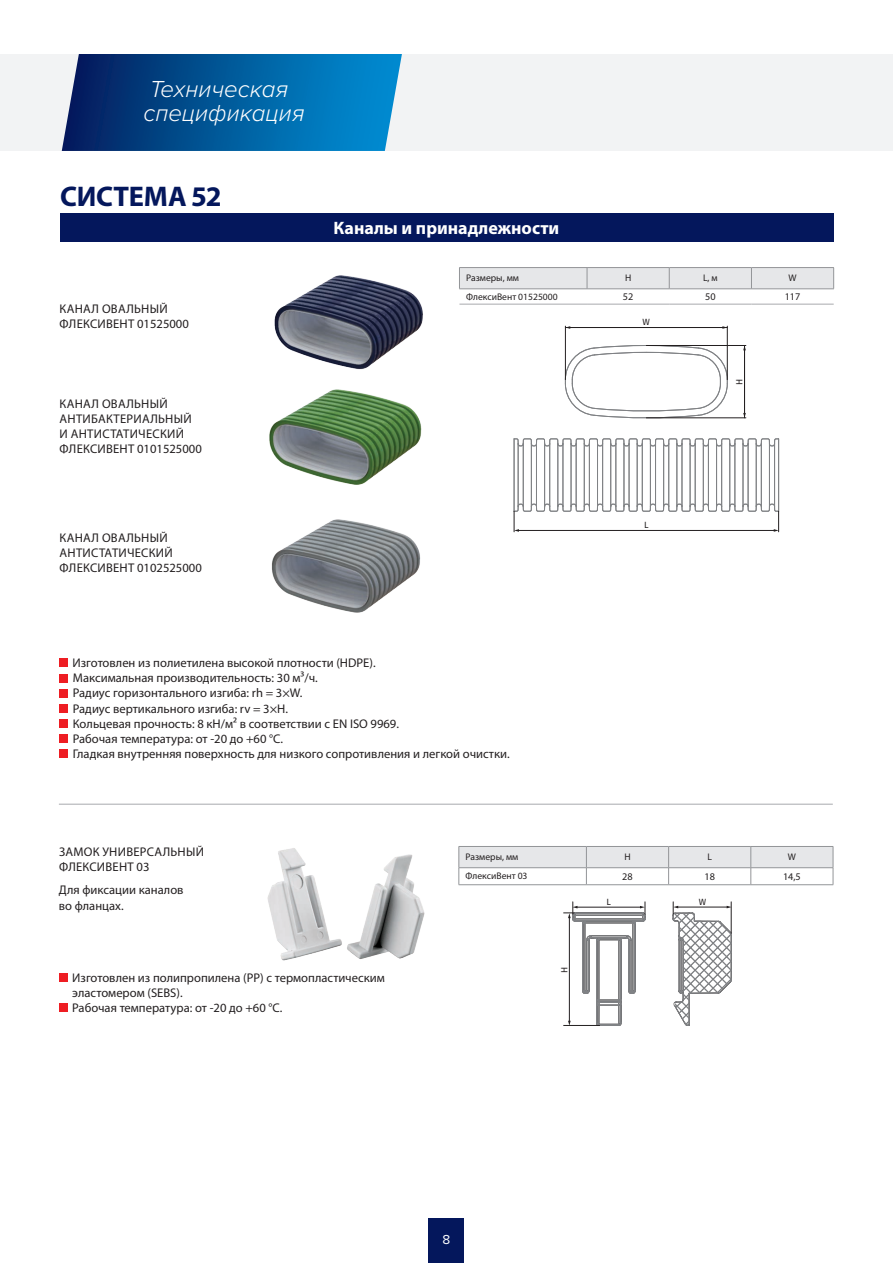
<style>
.page{position:relative;width:893px;height:1263px;background:#fff}
.page>*{position:absolute;margin:0;border:0;box-sizing:border-box;transform-origin:0 0}
.t1{font:700 28.5px "Myriad Pro";letter-spacing:-.01em;color:#04175c}
.t2{font:italic 300 24px/24px "Proxima Nova";color:#fff}
.t3{font:700 18px "Myriad Pro";color:#fff}
.t4{font:13.5px "Proxima Nova";color:#fff}
.t5{font:12.6px/15.1px "Myriad Pro";color:#231f20}
.t6{font:12.6px/15.1px "Myriad Pro";letter-spacing:.02em;color:#231f20}
.t7{font:10.2px "Myriad Pro";color:#231f20}
.t8{font:9.6px "Myriad Pro";color:#231f20}
.t9{font:9px "Fira Sans";color:#231f20}
</style>
<div class="page">
<div style="left:429px;top:1218px;width:35px;height:45px;background:#04175c"></div>
<div style="left:0;top:54px;width:893px;height:97px;background:#f2f3f4"></div>
<svg style="left:62px;top:54px;width:340px;height:97px;background:#0c609f"></svg>
<div style="left:60px;top:659px;width:8px;height:8px;background:#ee1d23"></div>
<div style="left:60px;top:674px;width:8px;height:8px;background:#ee1d23"></div>
<div style="left:60px;top:689px;width:8px;height:8px;background:#ee1d23"></div>
<div style="left:60px;top:704px;width:8px;height:8px;background:#ee1d23"></div>
<div style="left:60px;top:719px;width:8px;height:9px;background:#ee1d23"></div>
<div style="left:60px;top:734px;width:8px;height:9px;background:#ee1d23"></div>
<div style="left:60px;top:749px;width:8px;height:9px;background:#ee1d23"></div>
<hr style="left:459px;top:267px;width:128px;height:1px;background:#939598">
<hr style="left:587px;top:267px;width:82px;height:1px;background:#939598">
<hr style="left:669px;top:267px;width:82px;height:1px;background:#939598">
<hr style="left:751px;top:267px;width:83px;height:1px;background:#939598">
<svg style="left:459px;top:268px;width:375px;height:36px"></svg>
<hr style="left:751px;top:289px;width:83px;height:1px;background:#939598">
<hr style="left:459px;top:304px;width:128px;height:1px;background:#a8a9ad">
<hr style="left:587px;top:304px;width:82px;height:1px;background:#a8a9ad">
<hr style="left:669px;top:304px;width:82px;height:1px;background:#a8a9ad">
<hr style="left:751px;top:304px;width:83px;height:1px;background:#a8a9ad">
<hr style="left:565px;top:326px;width:1px;height:54px;background:#231f20">
<hr style="left:727px;top:326px;width:1px;height:54px;background:#231f20">
<hr style="left:569px;top:327px;width:154px;height:1px;background:#231f20">
<svg style="left:722px;top:326px;width:5px;height:3px"></svg>
<svg style="left:514px;top:345px;width:265px;height:187px"></svg>
<img style="left:269px;top:275px;width:154px;height:338px">
<hr style="left:459px;top:884px;width:127px;height:1px;background:#939598">
<hr style="left:586px;top:884px;width:83px;height:1px;background:#939598">
<hr style="left:669px;top:884px;width:82px;height:1px;background:#939598">
<svg style="left:459px;top:846px;width:375px;height:38px"></svg>
<hr style="left:751px;top:884px;width:82px;height:1px;background:#939598">
<svg style="left:563px;top:902px;width:83px;height:124px"></svg>
<svg style="left:672px;top:902px;width:60px;height:124px"></svg>
<hr style="left:731px;top:902px;width:1px;height:31px;background:#231f20">
<div style="left:59px;top:973px;width:8px;height:8px;background:#ee1d23"></div>
<div style="left:59px;top:1003px;width:8px;height:9px;background:#ee1d23"></div>
<img style="left:267px;top:848px;width:158px;height:113px">
<hr style="left:59px;top:804px;width:774px;height:1px;background:#a8a9ad">
<div style="left:60px;top:213px;width:773px;height:28px;background:#04175c"></div>
<h2 class="t2" style="left:144px;top:77px;width:163px">Техническая спецификация</h2>
<h1 class="t1" style="left:60px;top:178px;width:163px">СИСТЕМА 52</h1>
<p class="t6" style="left:60px;top:301px;width:131px">КАНАЛ ОВАЛЬНЫЙ<br>ФЛЕКСИВЕНТ 01525000</p>
<p class="t6" style="left:60px;top:396px;width:144px">КАНАЛ ОВАЛЬНЫЙ<br>АНТИБАКТЕРИАЛЬНЫЙ<br>И АНТИСТАТИЧЕСКИЙ<br>ФЛЕКСИВЕНТ 0101525000</p>
<p class="t6" style="left:60px;top:530px;width:144px">КАНАЛ ОВАЛЬНЫЙ<br>АНТИСТАТИЧЕСКИЙ<br>ФЛЕКСИВЕНТ 0102525000</p>
<h3 class="t3" style="left:334px;top:216px;width:227px">Каналы и принадлежности</h3>
<p class="t8" style="left:466px;top:272px;width:54px">Размеры, мм</p>
<p class="t8" style="left:625px;top:272px;width:8px">H</p>
<p class="t8" style="left:703px;top:272px;width:16px">L, м</p>
<p class="t8" style="left:788px;top:272px;width:10px">W</p>
<p class="t8" style="left:466px;top:291px;width:93px">ФлексиВент 01525000</p>
<p class="t7" style="left:623px;top:291px;width:12px">52</p>
<p class="t7" style="left:705px;top:291px;width:12px">50</p>
<p class="t7" style="left:785px;top:291px;width:17px">117</p>
<p class="t9" style="left:643px;top:315px;width:9px">W</p>
<p class="t9" style="left:644px;top:518px;width:6px">L</p>
<p class="t9" style="left:733px;top:385px;width:8px;rotate:-90deg">H</p>
<p class="t5" style="left:73px;top:655px;width:439px">Изготовлен из полиетилена высокой плотности (HDPE).<br>Максимальная производительность: 30 м³/ч.<br>Радиус горизонтального изгиба: rh = 3×W.<br>Радиус вертикального изгиба: rv = 3×H.<br>Кольцевая прочность: 8 кН/м² в соответствии с EN ISO 9969.<br>Рабочая температура: от -20 до +60 °C.<br>Гладкая внутренняя поверхность для низкого сопротивления и легкой очистки.</p>
<p class="t6" style="left:59px;top:844px;width:146px">ЗАМОК УНИВЕРСАЛЬНЫЙ<br>ФЛЕКСИВЕНТ 03</p>
<p class="t5" style="left:59px;top:882px;width:126px">Для фиксации каналов во фланцах.</p>
<p class="t5" style="left:72px;top:969px;width:314px">Изготовлен из полипропилена (РР) с термопластическим эластомером (SEBS).<br>Рабочая температура: от -20 до +60 °C.</p>
<p class="t8" style="left:466px;top:851px;width:54px">Размеры, мм</p>
<p class="t8" style="left:624px;top:851px;width:8px">H</p>
<p class="t8" style="left:707px;top:851px;width:6px">L</p>
<p class="t8" style="left:788px;top:851px;width:10px">W</p>
<p class="t8" style="left:466px;top:870px;width:63px">ФлексиВент 03</p>
<p class="t7" style="left:622px;top:870px;width:12px">28</p>
<p class="t7" style="left:704px;top:870px;width:12px">18</p>
<p class="t7" style="left:783px;top:870px;width:19px">14,5</p>
<p class="t9" style="left:558px;top:972px;width:8px;rotate:-90deg">H</p>
<p class="t9" style="left:606px;top:896px;width:6px">L</p>
<p class="t9" style="left:699px;top:896px;width:9px">W</p>
<p class="t4" style="left:443px;top:1232px;width:9px">8</p>
</div>
